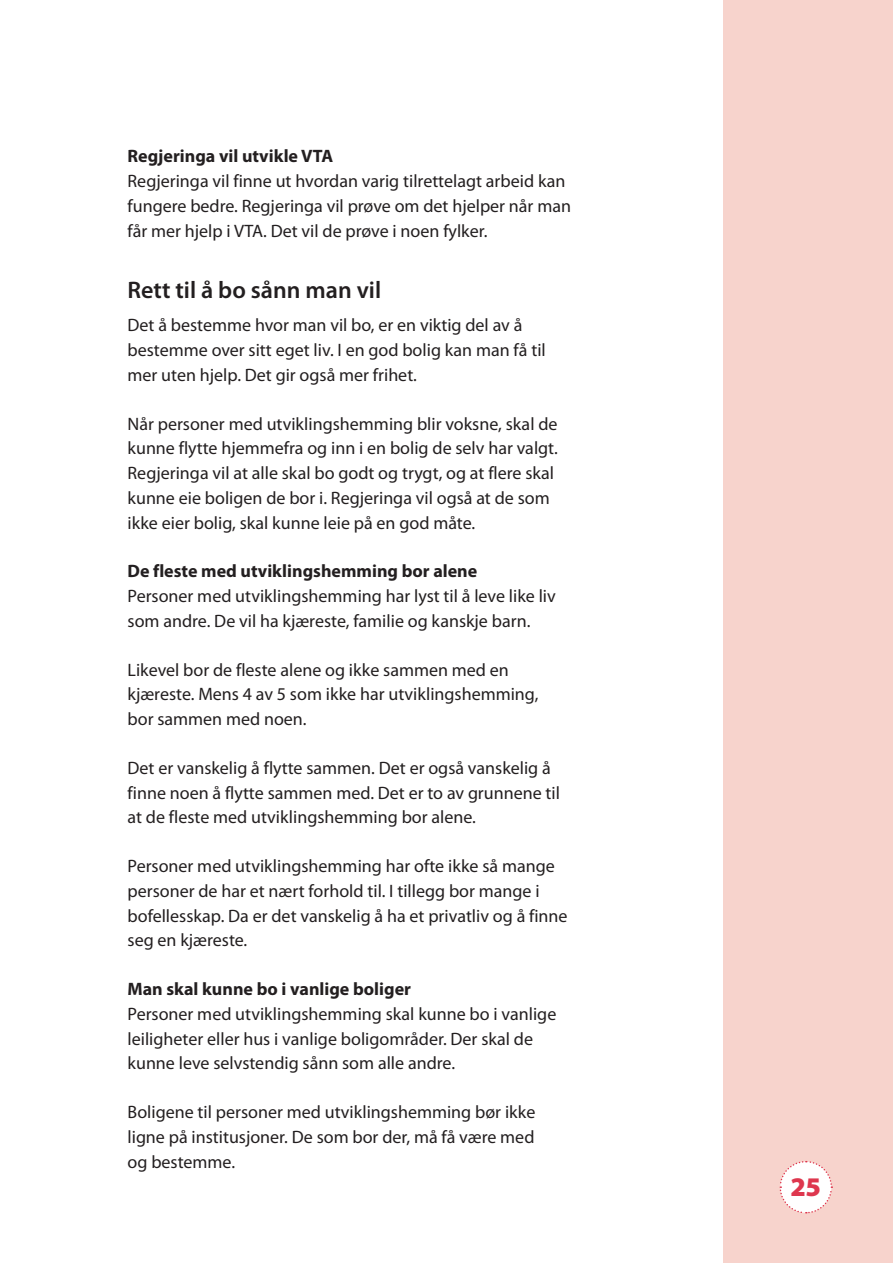
<style>
.page{position:relative;width:893px;height:1263px;background:#fff}
.page>*{position:absolute;margin:0;border:0;box-sizing:border-box;transform-origin:0 0}
.t1{font:900 27px "Myriad Pro";color:#de374e}
.t2{font:600 24px "Myriad Pro";color:#231f20}
.t3{font:18px/24.8px "Myriad Pro";color:#231f20}
.t4{font:700 18px "Myriad Pro";color:#231f20}
</style>
<div class="page">
<div style="left:723px;top:0;width:170px;height:1263px;background:#f7d3cc"></div>
<svg style="left:779px;top:1161px;width:54px;height:53px"></svg>
<p class="t4" style="left:128px;top:146px;width:207px">Regjeringa vil utvikle VTA</p>
<p class="t3" style="left:128px;top:169px;width:445px">Regjeringa vil finne ut hvordan varig tilrettelagt arbeid kan fungere bedre. Regjeringa vil prøve om det hjelper når man får mer hjelp i VTA. Det vil de prøve i noen fylker.</p>
<h2 class="t2" style="left:128px;top:277px;width:255px">Rett til å bo sånn man vil</h2>
<p class="t3" style="left:128px;top:313px;width:420px">Det å bestemme hvor man vil bo, er en viktig del av å bestemme over sitt eget liv. I en god bolig kan man få til mer uten hjelp. Det gir også mer frihet.</p>
<p class="t3" style="left:128px;top:412px;width:432px">Når personer med utviklingshemming blir voksne, skal de kunne flytte hjemmefra og inn i en bolig de selv har valgt.<br>Regjeringa vil at alle skal bo godt og trygt, og at flere skal kunne eie boligen de bor i. Regjeringa vil også at de som ikke eier bolig, skal kunne leie på en god måte.</p>
<p class="t4" style="left:128px;top:561px;width:351px">De fleste med utviklingshemming bor alene</p>
<p class="t3" style="left:128px;top:584px;width:430px">Personer med utviklingshemming har lyst til å leve like liv som andre. De vil ha kjæreste, familie og kanskje barn.</p>
<p class="t3" style="left:128px;top:658px;width:412px">Likevel bor de fleste alene og ikke sammen med en kjæreste. Mens 4 av 5 som ikke har utviklingshemming, bor sammen med noen.</p>
<p class="t3" style="left:128px;top:756px;width:434px">Det er vanskelig å flytte sammen. Det er også vanskelig å finne noen å flytte sammen med. Det er to av grunnene til at de fleste med utviklingshemming bor alene.</p>
<p class="t3" style="left:128px;top:854px;width:442px">Personer med utviklingshemming har ofte ikke så mange personer de har et nært forhold til. I tillegg bor mange i bofellesskap. Da er det vanskelig å ha et privatliv og å finne seg en kjæreste.</p>
<p class="t4" style="left:128px;top:979px;width:285px">Man skal kunne bo i vanlige boliger</p>
<p class="t3" style="left:128px;top:1002px;width:430px">Personer med utviklingshemming skal kunne bo i vanlige leiligheter eller hus i vanlige boligområder. Der skal de kunne leve selvstendig sånn som alle andre.</p>
<p class="t3" style="left:128px;top:1100px;width:409px;text-align:justify">Boligene til personer med utviklingshemming bør ikke ligne på institusjoner. De som bor der, må få være med og bestemme.</p>
<h1 class="t1" style="left:791px;top:1171px;width:32px">25</h1>
</div>
